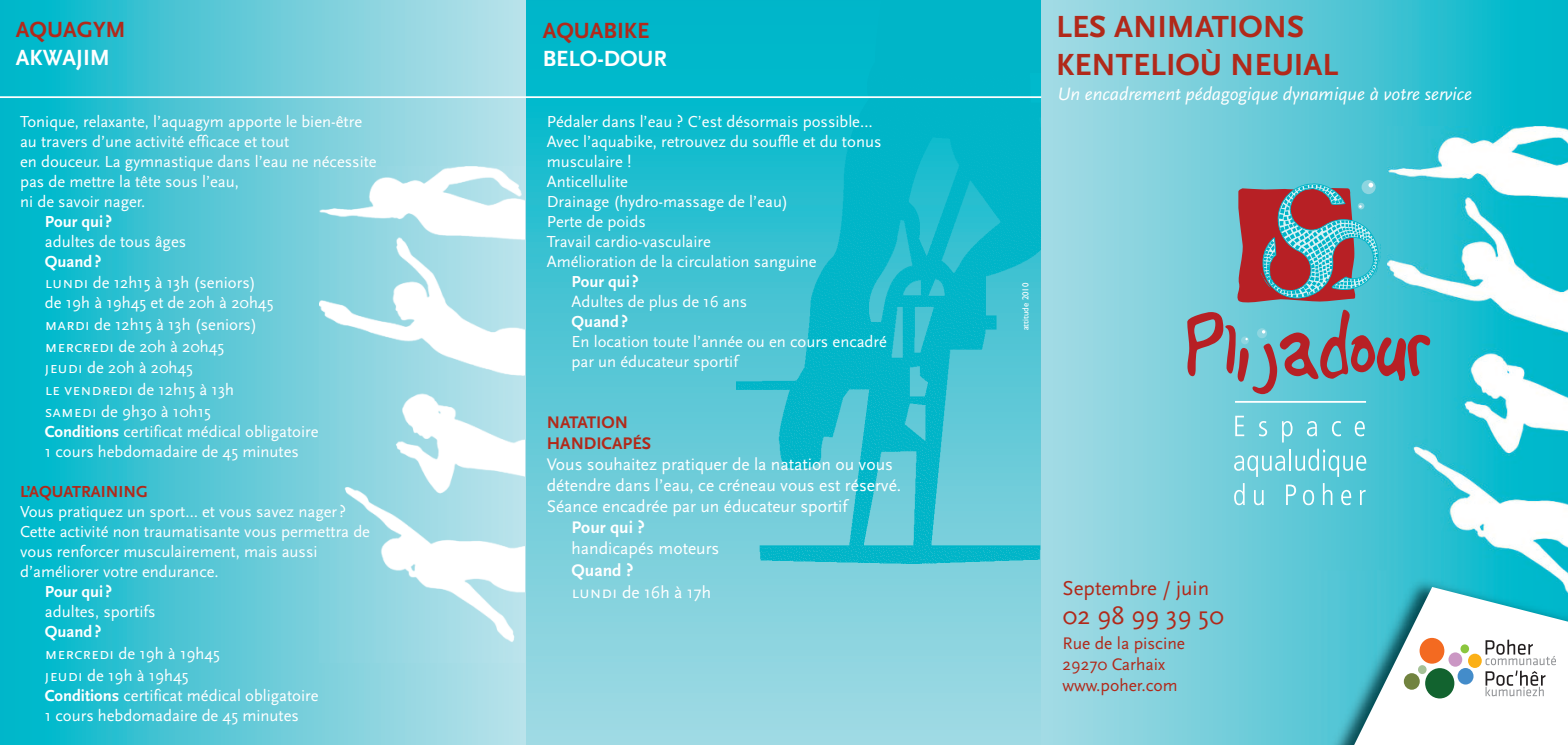
<style>
.page{position:relative;width:1568px;height:745px;background:#fff}
.page>*{position:absolute;margin:0;border:0;box-sizing:border-box;transform-origin:0 0}
.t1{font:700 31.85px/38.3px "Scala Sans";color:#b1291a}
.t2{font:26.25px "Scala Sans";color:#b1291a}
.t3{font:700 22.93px "Scala Sans";color:#fff}
.t4{font:700 22.93px "Scala Sans";color:#b1291a}
.t5{font:21px "Scala Sans";color:#b1291a}
.t6{font:italic 18.72px "Scala Sans";color:#fff}
.t7{font:17.5px/21px "Scala Sans";color:#fff}
.t8{font:17.5px/21px "Scala Sans";color:#b1291a}
.t9{font:700 17.5px/21px "Scala Sans";color:#b1291a}
.t10{font:700 17.5px "Scala Sans";color:#fff}
.t11{font:16.62px/19.9px "Scala Sans";color:#fff}
.t12{font:700 16.62px "Scala Sans";color:#fff}
.t13{font:700 16.62px "Scala Sans";color:#b1291a}
.t14{font:8.75px "Gill Sans";color:#fff}
.s1{font-weight:700}
.s2{font-family:"Scala Sans Caps"}
</style>
<div class="page">
<div style="left:526px;top:0;width:515px;height:744px;background:linear-gradient(to bottom,#00b5c9,#a9dae3)"></div>
<img style="left:737px;top:0;width:304px;height:563px">
<div style="left:1041px;top:0;width:527px;height:744px;background:linear-gradient(to right,#aedbe4,#00b6c9)"></div>
<img style="left:1387px;top:126px;width:181px;height:443px">
<svg style="left:0;top:0;width:526px;height:744px;background:#4dc6d5"></svg>
<svg style="left:1235px;top:415px;width:9px;height:21px"></svg>
<svg style="left:1259px;top:421px;width:8px;height:15px"></svg>
<svg style="left:1282px;top:421px;width:10px;height:21px"></svg>
<svg style="left:1307px;top:421px;width:10px;height:15px"></svg>
<svg style="left:1332px;top:421px;width:9px;height:15px"></svg>
<svg style="left:1354px;top:421px;width:10px;height:15px"></svg>
<svg style="left:1234px;top:455px;width:51px;height:21px"></svg>
<hr style="left:1289px;top:448px;width:2px;height:22px;background:#fff">
<svg style="left:1295px;top:448px;width:71px;height:28px;background:#74d0dc"></svg>
<svg style="left:1234px;top:482px;width:10px;height:23px"></svg>
<svg style="left:1254px;top:490px;width:9px;height:15px"></svg>
<svg style="left:1286px;top:484px;width:10px;height:20px"></svg>
<svg style="left:1303px;top:489px;width:11px;height:16px"></svg>
<svg style="left:1323px;top:482px;width:9px;height:22px"></svg>
<svg style="left:1341px;top:489px;width:10px;height:16px"></svg>
<svg style="left:1360px;top:489px;width:5px;height:15px"></svg>
<hr style="left:1235px;top:400px;width:131px;height:2px;background:#fff">
<div style="left:1361px;top:180px;width:14px;height:14px;background:#8dd5e0;border-radius:50%"></div>
<svg style="left:1187px;top:182px;width:243px;height:212px;background:#749ca8"></svg>
<hr style="left:0;top:96px;width:1041px;height:2px;background:#fff">
<img style="left:1317px;top:569px;width:251px;height:175px">
<svg style="left:1347px;top:586px;width:221px;height:158px"></svg>
<img style="left:319px;top:166px;width:205px;height:496px">
<h3 class="t4" style="left:16px;top:16px;width:111px">AQUAGYM</h3>
<h3 class="t3" style="left:16px;top:43px;width:96px">AKWAJIM</h3>
<p class="t11" style="left:20px;top:111px;width:358px">Tonique, relaxante, l’aquagym apporte le bien-être au travers d’une activité efficace et tout<br>en douceur. La gymnastique dans l’eau ne nécessite pas de mettre la tête sous l’eau,<br>ni de savoir nager.</p>
<p class="t12" style="left:45px;top:211px;width:69px">Pour qui?</p>
<p class="t11" style="left:45px;top:231px;width:143px">adultes de tous âges</p>
<p class="t11" style="left:45px;top:250px;width:275px;line-height:21.2px"><span class="s1">Quand?<br></span><span class="s2">lundi</span> de 12h15 à 13h (seniors)<br>de 19h à 19h45 et de 20h à 20h45 <span class="s2">mardi</span> de 12h15 à 13h (seniors) <span class="s2">mercredi</span> de 20h à 20h45<br><span class="s2">jeudi</span> de 20h à 20h45<br><span class="s2">le vendredi</span> de 12h15 à 13h<br><span class="s2">samedi</span> de 9h30 à 10h15<br><span class="s1">Conditions</span> certificat médical obligatoire<br>1 cours hebdomadaire de 45 minutes</p>
<p class="t13" style="left:20px;top:481px;width:129px">L’AQUATRAINING</p>
<p class="t11" style="left:20px;top:501px;width:351px">Vous pratiquez un sport… et vous savez nager?<br>Cette activité non traumatisante vous permettra de vous renforcer musculairement, mais aussi d’améliorer votre endurance.</p>
<p class="t12" style="left:45px;top:581px;width:69px">Pour qui?</p>
<p class="t11" style="left:45px;top:601px;width:112px">adultes, sportifs</p>
<p class="t11" style="left:45px;top:620px;width:275px;line-height:20.8px"><span class="s1">Quand?<br></span><span class="s2">mercredi</span> de 19h à 19h45<br><span class="s2">jeudi</span> de 19h à 19h45<br><span class="s1">Conditions</span> certificat médical obligatoire<br>1 cours hebdomadaire de 45 minutes</p>
<h3 class="t4" style="left:543px;top:17px;width:108px">AQUABIKE</h3>
<h3 class="t3" style="left:543px;top:44px;width:126px">BELO-DOUR</h3>
<p class="t11" style="left:547px;top:111px;width:336px">Pédaler dans l’eau ? C’est désormais possible…<br>Avec l’aquabike, retrouvez du souffle et du tonus musculaire !<br>Anticellulite<br>Drainage (hydro-massage de l’eau)<br>Perte de poids<br>Travail cardio-vasculaire<br>Amélioration de la circulation sanguine</p>
<p class="t12" style="left:571px;top:271px;width:69px">Pour qui?</p>
<p class="t11" style="left:571px;top:290px;width:177px">Adultes de plus de 16 ans</p>
<p class="t12" style="left:571px;top:311px;width:58px">Quand?</p>
<p class="t11" style="left:571px;top:330px;width:317px">En location toute l’année ou en cours encadré par un éducateur sportif</p>
<p class="t9" style="left:547px;top:411px;width:106px">NATATION<br>HANDICAPÉS</p>
<p class="t7" style="left:547px;top:453px;width:356px">Vous souhaitez pratiquer de la natation ou vous détendre dans l’eau, ce créneau vous est réservé.<br>Séance encadrée par un éducateur sportif</p>
<p class="t10" style="left:571px;top:516px;width:75px">Pour qui ?</p>
<p class="t7" style="left:571px;top:537px;width:149px">handicapés moteurs</p>
<p class="t7" style="left:571px;top:557px;width:141px;line-height:22.6px"><span class="s1">Quand ?<br></span><span class="s2">lundi</span> de 16h à 17h</p>
<h1 class="t1" style="left:1056px;top:7px;width:284px">LES ANIMATIONS<br>KENTELIOÙ NEUIAL</h1>
<p class="t6" style="left:1057px;top:83px;width:416px">Un encadrement pédagogique dynamique à votre service</p>
<p class="t14" style="left:1020px;top:330px;width:49px;rotate:-90deg">attitude 2010</p>
<p class="t5" style="left:1062px;top:574px;width:148px">Septembre / juin</p>
<h2 class="t2" style="left:1062px;top:599px;width:163px">02 98 99 39 50</h2>
<p class="t8" style="left:1062px;top:632px;width:124px">Rue de la piscine<br>29270 Carhaix www.poher.com</p>
</div>
